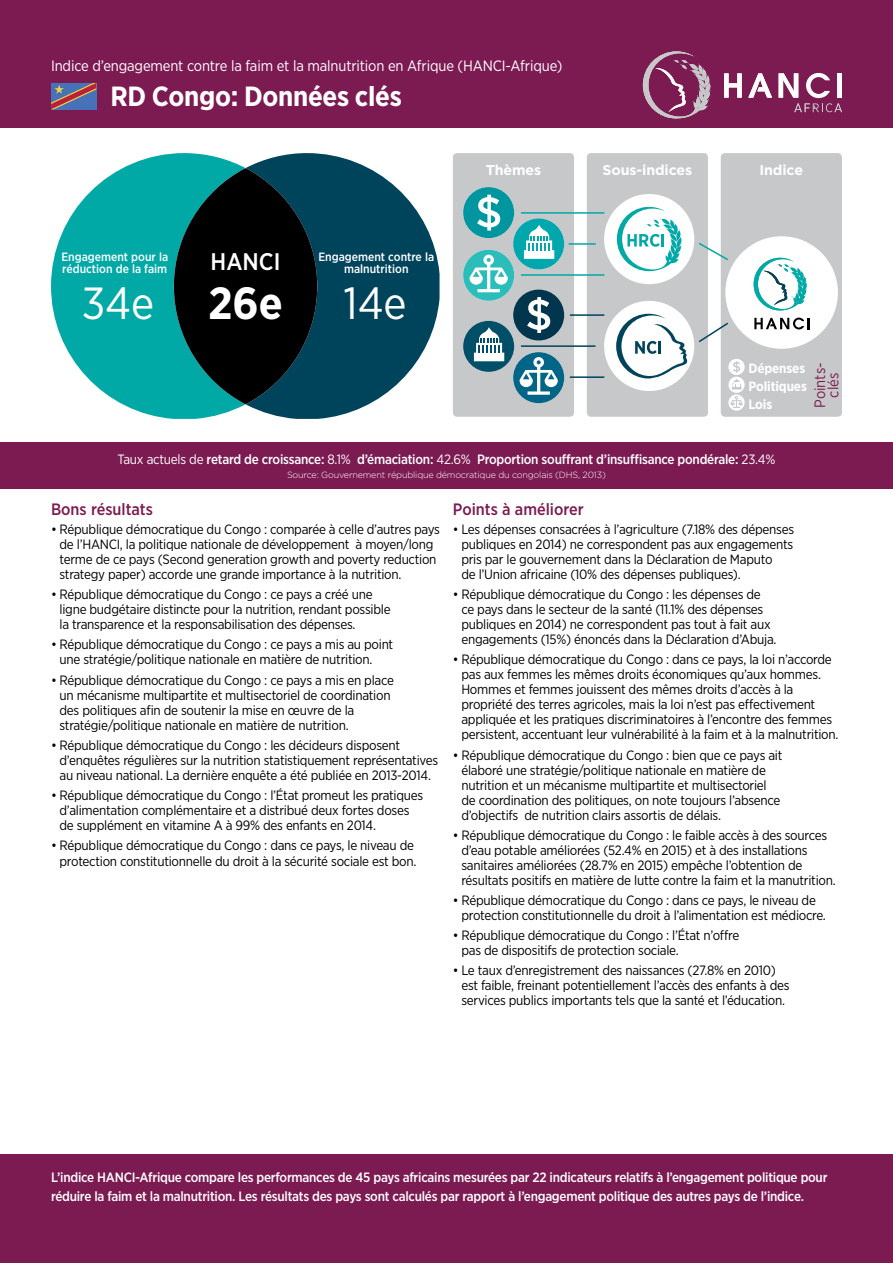
<style>
.page{position:relative;width:893px;height:1263px;background:#fff}
.page>*{position:absolute;margin:0;border:0;box-sizing:border-box;transform-origin:0 0}
.t1{font:45px "Gotham Narrow";color:#fff}
.t2{font:700 27.75px "Gotham Narrow";letter-spacing:-.01em;color:#fff}
.t3{font:500 24px "Gotham Narrow";color:#fff}
.t4{font:500 16.5px "Gotham Narrow";color:#7c1a52}
.t5{font:15px "Gotham Narrow";letter-spacing:-.01em;color:#fff}
.t6{font:15px/13.5px "Gotham Narrow";color:#7c1a52;text-align:center}
.t7{font:700 14.25px "Gotham";letter-spacing:-.01em;color:#fff}
.t8{font:13.5px/15px "Gotham Narrow";letter-spacing:-.02em;color:#000}
.t9{font:500 13.5px/18.8px "Gotham Narrow";letter-spacing:-.02em;color:#fff}
.t10{font:700 13.5px/18px "Gotham Narrow";letter-spacing:-.01em;color:#fff}
.t11{font:500 12px/12px "Gotham Narrow";color:#fff}
.t12{font:300 9px "Gotham";letter-spacing:-.02em;color:#fff}
.s1{font-weight:700}
.s2{font-weight:400}
</style>
<div class="page">
<div style="left:721px;top:153px;width:121px;height:264px;background:#c7c8ca;border-radius:4px"></div>
<div style="left:587px;top:153px;width:121px;height:264px;background:#c7c8ca;border-radius:4px"></div>
<div style="left:453px;top:153px;width:121px;height:264px;background:#c7c8ca;border-radius:4px"></div>
<div style="left:725px;top:236px;width:113px;height:113px;background:#fff;border-radius:50%"></div>
<svg style="left:754px;top:318px;width:56px;height:11px"></svg>
<svg style="left:754px;top:258px;width:53px;height:52px"></svg>
<svg style="left:463px;top:187px;width:101px;height:216px"></svg>
<svg style="left:698px;top:321px;width:30px;height:23px"></svg>
<svg style="left:699px;top:241px;width:29px;height:21px"></svg>
<div style="left:604px;top:301px;width:90px;height:90px;background:#fff;border-radius:50%"></div>
<svg style="left:616px;top:314px;width:71px;height:65px"></svg>
<div style="left:604px;top:194px;width:90px;height:90px;background:#fff;border-radius:50%"></div>
<svg style="left:617px;top:207px;width:65px;height:64px"></svg>
<hr style="left:569px;top:243px;width:27px;height:2px;background:#00a9a6">
<hr style="left:570px;top:376px;width:34px;height:2px;background:#00445c">
<hr style="left:570px;top:314px;width:34px;height:2px;background:#00445c">
<hr style="left:521px;top:345px;width:74px;height:2px;background:#00445c">
<hr style="left:521px;top:274px;width:83px;height:2px;background:#00a9a6">
<hr style="left:521px;top:212px;width:83px;height:2px;background:#00a9a6">
<svg style="left:728px;top:359px;width:17px;height:52px"></svg>
<div style="left:0;top:1154px;width:893px;height:109px;background:#7c1a52"></div>
<div style="left:0;top:442px;width:893px;height:47px;background:#7c1a52"></div>
<div style="left:0;top:0;width:893px;height:128px;background:#7c1a52"></div>
<svg style="left:51px;top:153px;width:195px;height:266px;fill:#00a9a6"></svg>
<svg style="left:246px;top:153px;width:194px;height:266px;fill:#00445c"></svg>
<svg style="left:174px;top:168px;width:143px;height:236px;background:#002225"></svg>
<svg style="left:51px;top:83px;width:45px;height:26px"></svg>
<svg style="left:724px;top:73px;width:18px;height:25px"></svg>
<svg style="left:748px;top:73px;width:24px;height:25px"></svg>
<svg style="left:643px;top:51px;width:67px;height:68px"></svg>
<svg style="left:779px;top:73px;width:63px;height:39px"></svg>
<p class="t5" style="left:51px;top:57px;width:513px">Indice d’engagement contre la faim et la malnutrition en Afrique (HANCI-Afrique)</p>
<h2 class="t2" style="left:110px;top:78px;width:293px">RD Congo: Données clés</h2>
<p class="t11" style="left:61px;top:250px;width:108px">Engagement pour la réduction de la faim</p>
<h3 class="t3" style="left:211px;top:246px;width:71px">HANCI</h3>
<p class="t11" style="left:318px;top:250px;width:117px;text-align:center">Engagement contre la malnutrition</p>
<h1 class="t1" style="left:82px;top:275px;width:203px">34e <span class="s1">26e</span></h1>
<h1 class="t1" style="left:343px;top:275px;width:65px">14e</h1>
<p class="t7" style="left:486px;top:162px;width:57px">Thèmes</p>
<p class="t7" style="left:602px;top:162px;width:91px">Sous-indices</p>
<p class="t7" style="left:760px;top:162px;width:45px">Indice</p>
<p class="t10" style="left:748px;top:359px;width:60px">Dépenses<br>Politiques<br>Lois</p>
<p class="t6" style="left:813px;top:408px;width:47px;rotate:-90deg">Points&shy;clés</p>
<p class="t9" style="left:118px;top:450px;width:659px"><span class="s2">Taux actuels de</span> retard de croissance: <span class="s2">8.1%</span> d’émaciation: <span class="s2">42.6%</span> Proportion souffrant d’insuffisance pondérale: <span class="s2">23.4%</span></p>
<p class="t12" style="left:287px;top:470px;width:320px">Source: Gouvernement république démocratique du congolais (DHS, 2013)</p>
<p class="t4" style="left:51px;top:499px;width:103px">Bons résultats</p>
<p class="t8" style="left:60px;top:522px;width:382px;text-indent:-9px">• République démocratique du Congo : comparée à celle d’autres pays de l’HANCI, la politique nationale de développement à moyen/long terme de ce pays (Second generation growth and poverty reduction strategy paper) accorde une grande importance à la nutrition.</p>
<p class="t8" style="left:60px;top:587px;width:333px;text-indent:-9px">• République démocratique du Congo : ce pays a créé une ligne budgétaire distincte pour la nutrition, rendant possible la transparence et la responsabilisation des dépenses.</p>
<p class="t8" style="left:60px;top:637px;width:335px;text-indent:-9px">• République démocratique du Congo : ce pays a mis au point une stratégie/politique nationale en matière de nutrition.</p>
<p class="t8" style="left:60px;top:672px;width:336px;text-indent:-9px">• République démocratique du Congo : ce pays a mis en place un mécanisme multipartite et multisectoriel de coordination des politiques afin de soutenir la mise en œuvre de la stratégie/politique nationale en matière de nutrition.</p>
<p class="t8" style="left:60px;top:737px;width:380px;text-indent:-9px">• République démocratique du Congo : les décideurs disposent d’enquêtes régulières sur la nutrition statistiquement représentatives au niveau national. La dernière enquête a été publiée en 2013-2014.</p>
<p class="t8" style="left:60px;top:787px;width:365px;text-indent:-9px">• République démocratique du Congo : l’État promeut les pratiques d’alimentation complémentaire et a distribué deux fortes doses de supplément en vitamine A à 99% des enfants en 2014.</p>
<p class="t8" style="left:51px;top:837px;width:367px;line-height:15.8px;text-align:right">• République démocratique du Congo : dans ce pays, le niveau de protection constitutionnelle du droit à la sécurité sociale est bon.</p>
<p class="t4" style="left:453px;top:499px;width:132px">Points à améliorer</p>
<p class="t8" style="left:461px;top:522px;width:334px;text-indent:-9px">• Les dépenses consacrées à l’agriculture (7.18% des dépenses publiques en 2014) ne correspondent pas aux engagements pris par le gouvernement dans la Déclaration de Maputo<br>de l’Union africaine (10% des dépenses publiques).</p>
<p class="t8" style="left:461px;top:587px;width:317px;text-indent:-9px">• République démocratique du Congo : les dépenses de ce pays dans le secteur de la santé (11.1% des dépenses publiques en 2014) ne correspondent pas tout à fait aux engagements (15%) énoncés dans la Déclaration d’Abuja.</p>
<p class="t8" style="left:461px;top:652px;width:379px;text-indent:-9px">• République démocratique du Congo : dans ce pays, la loi n’accorde pas aux femmes les mêmes droits économiques qu’aux hommes.<br>Hommes et femmes jouissent des mêmes droits d’accès à la propriété des terres agricoles, mais la loi n’est pas effectivement appliquée et les pratiques discriminatoires à l’encontre des femmes persistent, accentuant leur vulnérabilité à la faim et à la malnutrition.</p>
<p class="t8" style="left:461px;top:747px;width:323px;text-indent:-9px">• République démocratique du Congo : bien que ce pays ait élaboré une stratégie/politique nationale en matière de nutrition et un mécanisme multipartite et multisectoriel de coordination des politiques, on note toujours l’absence d’objectifs de nutrition clairs assortis de délais.</p>
<p class="t8" style="left:461px;top:827px;width:376px;text-indent:-9px">• République démocratique du Congo : le faible accès à des sources d’eau potable améliorées (52.4% en 2015) et à des installations sanitaires améliorées (28.7% en 2015) empêche l’obtention de résultats positifs en matière de lutte contre la faim et la manutrition.</p>
<p class="t8" style="left:461px;top:892px;width:366px;text-indent:-9px">• République démocratique du Congo : dans ce pays, le niveau de protection constitutionnelle du droit à l’alimentation est médiocre.</p>
<p class="t8" style="left:461px;top:927px;width:279px;text-indent:-9px">• République démocratique du Congo : l’État n’offre pas de dispositifs de protection sociale.</p>
<p class="t8" style="left:461px;top:962px;width:330px;text-indent:-9px">• Le taux d’enregistrement des naissances (27.8% en 2010) est faible, freinant potentiellement l’accès des enfants à des services publics importants tels que la santé et l’éducation.</p>
<p class="t9" style="left:51px;top:1168px;width:778px">L’indice HANCI-Afrique compare les performances de 45 pays africains mesurées par 22 indicateurs relatifs à l’engagement politique pour réduire la faim et la malnutrition. Les résultats des pays sont calculés par rapport à l’engagement politique des autres pays de l’indice.</p>
</div>
